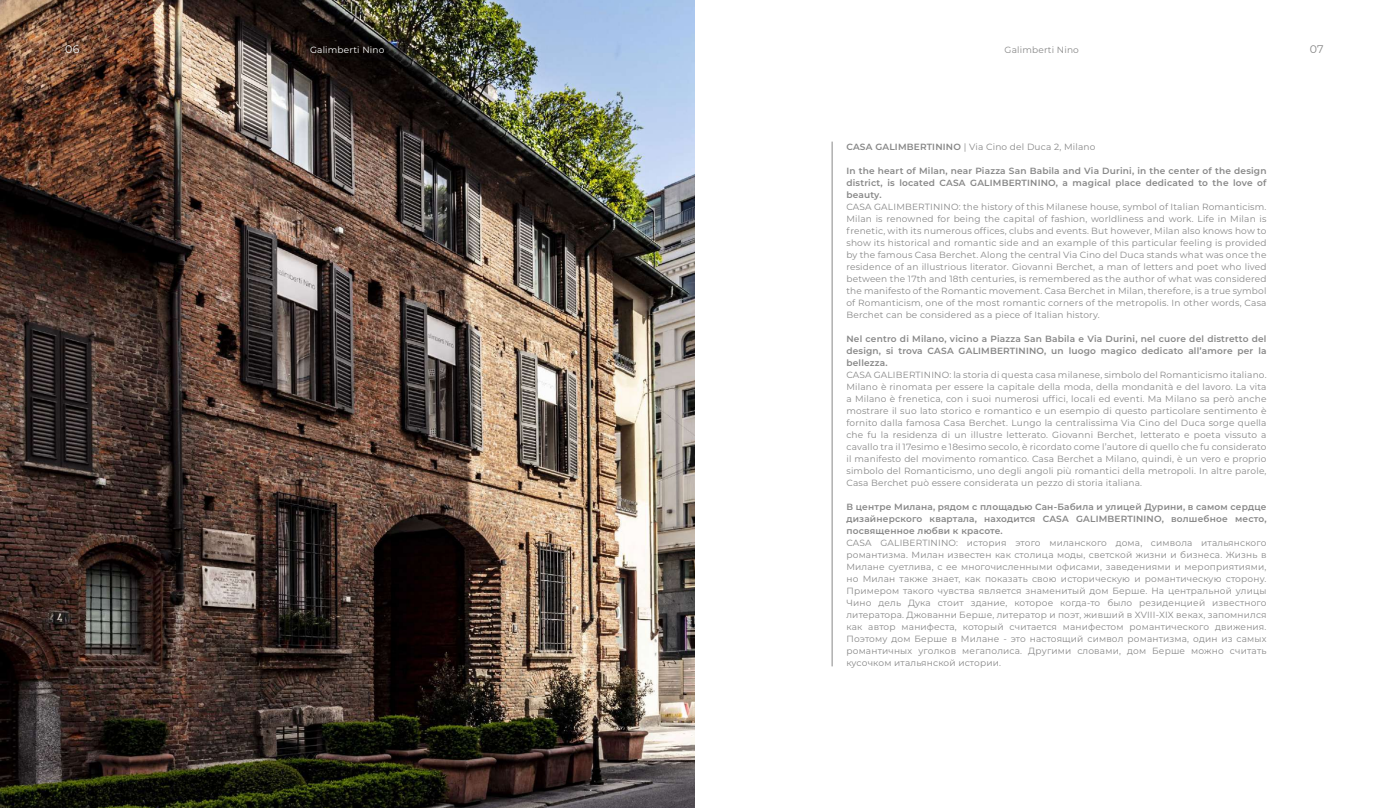
<style>
.page{position:relative;width:1389px;height:808px;background:#fff}
.page>*{position:absolute;margin:0;border:0;box-sizing:border-box;transform-origin:0 0}
.t1{font:11px "Montserrat";color:#878787}
.t2{font:11px "Montserrat";color:#fff}
.t3{font:9px/12px "Montserrat";letter-spacing:.02em;color:#878787;text-align:justify}
.t4{font:600 9px/12px "Montserrat";letter-spacing:.02em;color:#878787;text-align:justify}
.t5{font:9px "Montserrat";letter-spacing:.02em;color:#fff}
.s1{font-weight:600}
</style>
<div class="page">
<img style="left:0;top:0;width:694px;height:808px">
<hr style="left:832px;top:142px;width:1px;height:524px;background:#878787">
<p class="t2" style="left:65px;top:42px;width:16px">06</p>
<p class="t5" style="left:310px;top:44px;width:76px">Galimberti Nino</p>
<p class="t3" style="left:1005px;top:44px;width:76px">Galimberti Nino</p>
<p class="t1" style="left:1310px;top:42px;width:15px">07</p>
<p class="t3" style="left:846px;top:141px;width:251px"><span class="s1">CASA GALIMBERTININO</span> | Via Cino del Duca 2, Milano</p>
<p class="t4" style="left:846px;top:165px;width:422px">In the heart of Milan, near Piazza San Babila and Via Durini, in the center of the design district, is located CASA GALIMBERTININO, a magical place dedicated to the love of beauty.</p>
<p class="t3" style="left:846px;top:201px;width:422px">CASA GALIMBERTININO: the history of this Milanese house, symbol of Italian Romanticism.<br>Milan is renowned for being the capital of fashion, worldliness and work. Life in Milan is frenetic, with its numerous offices, clubs and events. But however, Milan also knows how to show its historical and romantic side and an example of this particular feeling is provided by the famous Casa Berchet. Along the central Via Cino del Duca stands what was once the residence of an illustrious literator. Giovanni Berchet, a man of letters and poet who lived between the 17th and 18th centuries, is remembered as the author of what was considered the manifesto of the Romantic movement. Casa Berchet in Milan, therefore, is a true symbol of Romanticism, one of the most romantic corners of the metropolis. In other words, Casa Berchet can be considered as a piece of Italian history.</p>
<p class="t4" style="left:846px;top:333px;width:422px">Nel centro di Milano, vicino a Piazza San Babila e Via Durini, nel cuore del distretto del design, si trova CASA GALIMBERTININO, un luogo magico dedicato all’amore per la bellezza.</p>
<p class="t3" style="left:846px;top:369px;width:422px">CASA GALIBERTININO: la storia di questa casa milanese, simbolo del Romanticismo italiano.<br>Milano è rinomata per essere la capitale della moda, della mondanità e del lavoro. La vita a Milano è frenetica, con i suoi numerosi uffici, locali ed eventi. Ma Milano sa però anche mostrare il suo lato storico e romantico e un esempio di questo particolare sentimento è fornito dalla famosa Casa Berchet. Lungo la centralissima Via Cino del Duca sorge quella che fu la residenza di un illustre letterato. Giovanni Berchet, letterato e poeta vissuto a cavallo tra il 17esimo e 18esimo secolo, è ricordato come l’autore di quello che fu considerato il manifesto del movimento romantico. Casa Berchet a Milano, quindi, è un vero e proprio simbolo del Romanticismo, uno degli angoli più romantici della metropoli. In altre parole, Casa Berchet può essere considerata un pezzo di storia italiana.</p>
<p class="t4" style="left:846px;top:501px;width:422px">В центре Милана, рядом с площадью Сан-Бабила и улицей Дурини, в самом сердце дизайнерского квартала, находится CASA GALIMBERTININO, волшебное место, посвященное любви к красоте.</p>
<p class="t3" style="left:846px;top:537px;width:422px">CASA GALIBERTININO: история этого миланского дома, символа итальянского романтизма. Милан известен как столица моды, светской жизни и бизнеса. Жизнь в Милане суетлива, с ее многочисленными офисами, заведениями и мероприятиями, но Милан также знает, как показать свою историческую и романтическую сторону.<br>Примером такого чувства является знаменитый дом Берше. На центральной улицы Чино дель Дука стоит здание, которое когда-то было резиденцией известного литератора. Джованни Берше, литератор и поэт, живший в XVIII-XIX веках, запомнился как автор манифеста, который считается манифестом романтического движения.<br>Поэтому дом Берше в Милане - это настоящий символ романтизма, один из самых романтичных уголков мегаполиса. Другими словами, дом Берше можно считать кусочком итальянской истории.</p>
</div>
